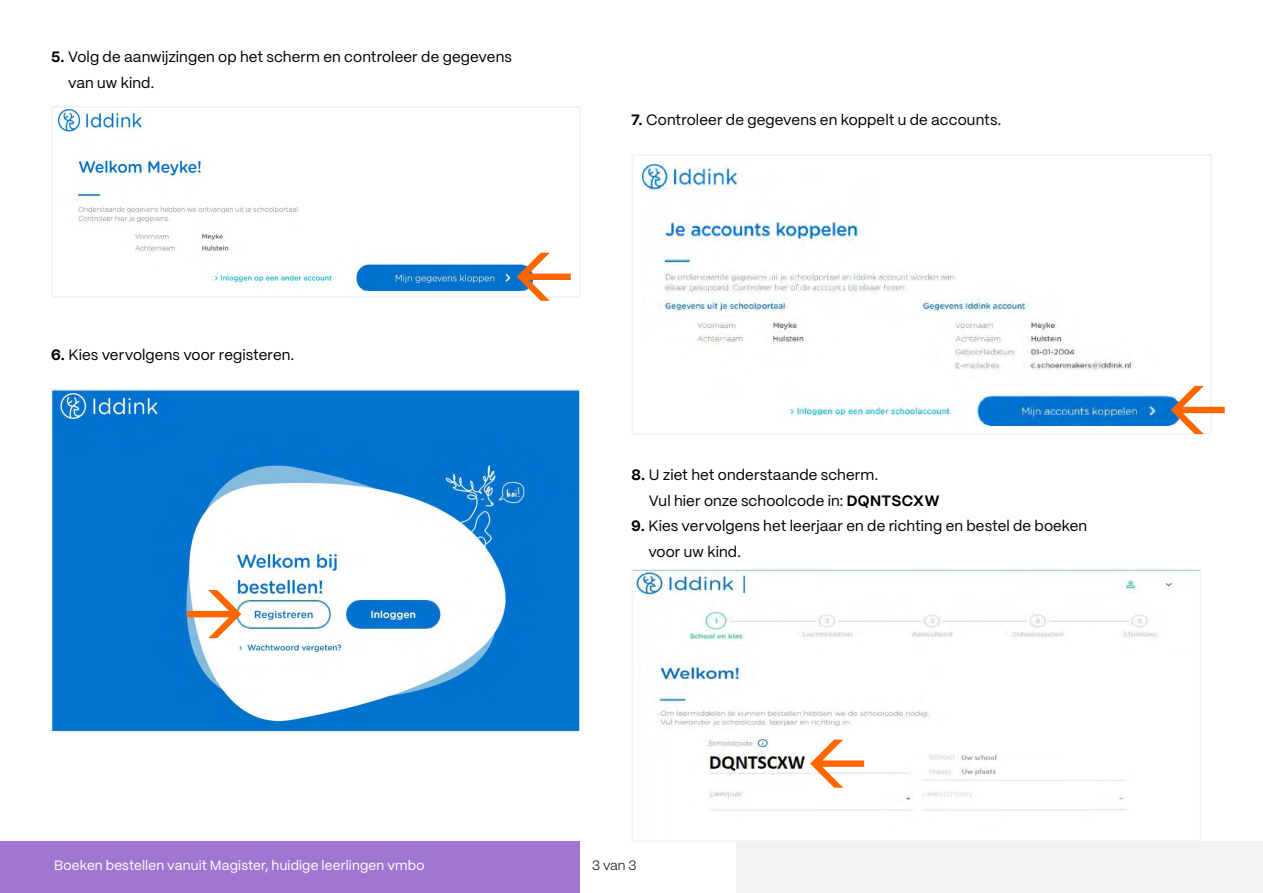
<style>
.page{position:relative;width:1263px;height:893px;background:#fff}
.page>*{position:absolute;margin:0;border:0;box-sizing:border-box;transform-origin:0 0}
.t1{font:15px/25.5px "PP Mori";letter-spacing:.005em;color:#000}
.t2{font:13.5px "PP Mori";letter-spacing:.01em;color:#fff}
.t3{font:300 13.5px "PP Mori";color:#000}
.s1{font-weight:700}
</style>
<div class="page">
<div style="left:0;top:842px;width:579px;height:51px;background:#a176d3"></div>
<div style="left:737px;top:842px;width:526px;height:51px;background:#f2f2f2"></div>
<img style="left:58px;top:109px;width:459px;height:181px">
<div style="left:51px;top:106px;width:530px;height:192px;border:2px solid #f2f2f2"></div>
<svg style="left:517px;top:253px;width:54px;height:48px"></svg>
<img style="left:54px;top:392px;width:524px;height:337px">
<div style="left:51px;top:389px;width:530px;height:343px;border:2px solid #f2f2f2"></div>
<svg style="left:187px;top:590px;width:54px;height:48px"></svg>
<img style="left:643px;top:164px;width:528px;height:261px">
<div style="left:631px;top:154px;width:581px;height:281px;border:2px solid #f2f2f2"></div>
<svg style="left:1171px;top:386px;width:54px;height:48px"></svg>
<img style="left:634px;top:572px;width:538px;height:239px">
<div style="left:631px;top:569px;width:570px;height:273px;border:2px solid #f2f2f2"></div>
<svg style="left:810px;top:740px;width:54px;height:48px"></svg>
<p class="t1" style="left:68px;top:43px;width:445px;text-indent:-17px"><span class="s1">5.</span> Volg de aanwijzingen op het scherm en controleer de gegevens van uw kind.</p>
<p class="t1" style="left:51px;top:341px;width:245px"><span class="s1">6.</span> Kies vervolgens voor registeren.</p>
<p class="t1" style="left:631px;top:106px;width:371px"><span class="s1">7.</span> Controleer de gegevens en koppelt u de accounts.</p>
<p class="t1" style="left:649px;top:461px;width:292px;text-indent:-17px"><span class="s1">8.</span> U ziet het onderstaande scherm.<br>Vul hier onze schoolcode in: <span class="s1">DQNTSCXW</span></p>
<p class="t1" style="left:648px;top:512px;width:440px;text-indent:-17px"><span class="s1">9.</span> Kies vervolgens het leerjaar en de richting en bestel de boeken voor uw kind.</p>
<p class="t2" style="left:54px;top:854px;width:372px">Boeken bestellen vanuit Magister, huidige leerlingen vmbo</p>
<p class="t3" style="left:592px;top:854px;width:46px">3 van 3</p>
</div>
